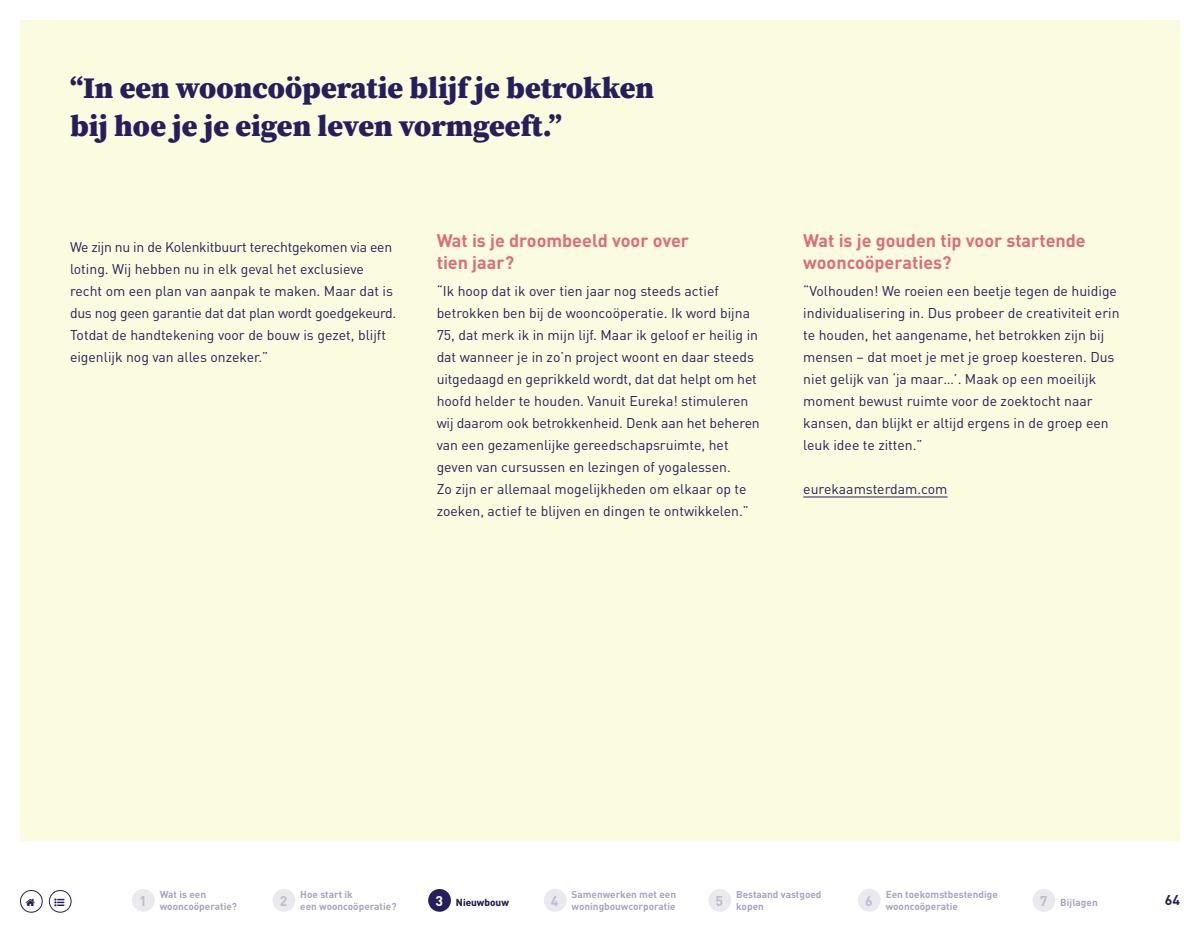
<style>
.page{position:relative;width:1200px;height:940px;background:#fff}
.page>*{position:absolute;margin:0;border:0;box-sizing:border-box;transform-origin:0 0}
.t1{font:900 30px/38px "Source Serif Pro";color:#261f5b}
.t2{font:700 18px/22px "DIN";color:#dc6e78}
.t3{font:14px/22px "DIN";color:#261f5b}
.t4{font:700 14px "DIN";color:#bebcce}
.t5{font:700 14px "DIN";color:#261f5b}
.t6{font:700 14px "DIN";color:#fff}
.t7{font:700 10px/12px "DIN";color:#a8a5bd}
.t8{font:700 10px "DIN";color:#261f5b}
</style>
<div class="page">
<div style="left:20px;top:20px;width:1160px;height:821px;background:#fbfbe0"></div>
<hr style="left:803px;top:496px;width:145px;height:2px;background:#261f5b">
<div style="left:132px;top:889px;width:23px;height:23px;background:#e9e9ef;border-radius:50%"></div>
<div style="left:273px;top:889px;width:22px;height:23px;background:#e9e9ef;border-radius:50%"></div>
<div style="left:544px;top:889px;width:23px;height:23px;background:#e9e9ef;border-radius:50%"></div>
<div style="left:708px;top:889px;width:23px;height:23px;background:#e9e9ef;border-radius:50%"></div>
<div style="left:858px;top:889px;width:23px;height:23px;background:#e9e9ef;border-radius:50%"></div>
<div style="left:1033px;top:889px;width:22px;height:23px;background:#e9e9ef;border-radius:50%"></div>
<div style="left:428px;top:889px;width:23px;height:23px;background:#261f5b;border-radius:50%"></div>
<div style="left:20px;top:890px;width:23px;height:23px;border:1px solid #261f5b;border-radius:50%"></div>
<div style="left:49px;top:890px;width:23px;height:23px;border:1px solid #261f5b;border-radius:50%"></div>
<h1 class="t1" style="left:70px;top:68px;width:586px">“In een wooncoöperatie blijf je betrokken bij hoe je je eigen leven vormgeeft.”</h1>
<p class="t3" style="left:70px;top:235px;width:328px">We zijn nu in de Kolenkitbuurt terechtgekomen via een loting. Wij hebben nu in elk geval het exclusieve recht om een plan van aanpak te maken. Maar dat is dus nog geen garantie dat dat plan wordt goedgekeurd.<br>Totdat de handtekening voor de bouw is gezet, blijft eigenlijk nog van alles onzeker.”</p>
<p class="t2" style="left:437px;top:229px;width:254px">Wat is je droombeeld voor over tien jaar?</p>
<p class="t3" style="left:437px;top:279px;width:325px">“Ik hoop dat ik over tien jaar nog steeds actief betrokken ben bij de wooncoöperatie. Ik word bijna 75, dat merk ik in mijn lijf. Maar ik geloof er heilig in dat wanneer je in zo’n project woont en daar steeds uitgedaagd en geprikkeld wordt, dat dat helpt om het hoofd helder te houden. Vanuit Eureka! stimuleren wij daarom ook betrokkenheid. Denk aan het beheren van een gezamenlijke gereedschapsruimte, het geven van cursussen en lezingen of yogalessen.<br>Zo zijn er allemaal mogelijkheden om elkaar op te zoeken, actief te blijven en dingen te ontwikkelen.”</p>
<p class="t2" style="left:803px;top:229px;width:284px">Wat is je gouden tip voor startende wooncoöperaties?</p>
<p class="t3" style="left:803px;top:279px;width:318px">“Volhouden! We roeien een beetje tegen de huidige individualisering in. Dus probeer de creativiteit erin te houden, het aangename, het betrokken zijn bij mensen – dat moet je met je groep koesteren. Dus niet gelijk van ‘ja maar…’. Maak op een moeilijk moment bewust ruimte voor de zoektocht naar kansen, dan blijkt er altijd ergens in de groep een leuk idee te zitten.”</p>
<p class="t3" style="left:803px;top:477px;width:146px">eurekaamsterdam.com</p>
<p class="t4" style="left:139px;top:892px;width:9px">1</p>
<p class="t7" style="left:160px;top:888px;width:79px">Wat is een wooncoöperatie?</p>
<p class="t4" style="left:280px;top:892px;width:9px">2</p>
<p class="t7" style="left:300px;top:888px;width:98px">Hoe start ik<br>een wooncoöperatie?</p>
<p class="t4" style="left:551px;top:892px;width:9px">4</p>
<p class="t7" style="left:572px;top:888px;width:106px">Samenwerken met een woningbouwcorporatie</p>
<p class="t4" style="left:716px;top:892px;width:9px">5</p>
<p class="t7" style="left:736px;top:888px;width:87px">Bestaand vastgoed kopen</p>
<p class="t4" style="left:865px;top:892px;width:9px">6</p>
<p class="t7" style="left:886px;top:888px;width:114px">Een toekomstbestendige wooncoöperatie</p>
<p class="t4" style="left:1040px;top:892px;width:9px">7</p>
<p class="t6" style="left:435px;top:892px;width:9px">3</p>
<p class="t7" style="left:1060px;top:896px;width:39px">Bijlagen</p>
<p class="t8" style="left:456px;top:896px;width:55px">Nieuwbouw</p>
<p class="t5" style="left:1165px;top:891px;width:17px">64</p>
</div>
